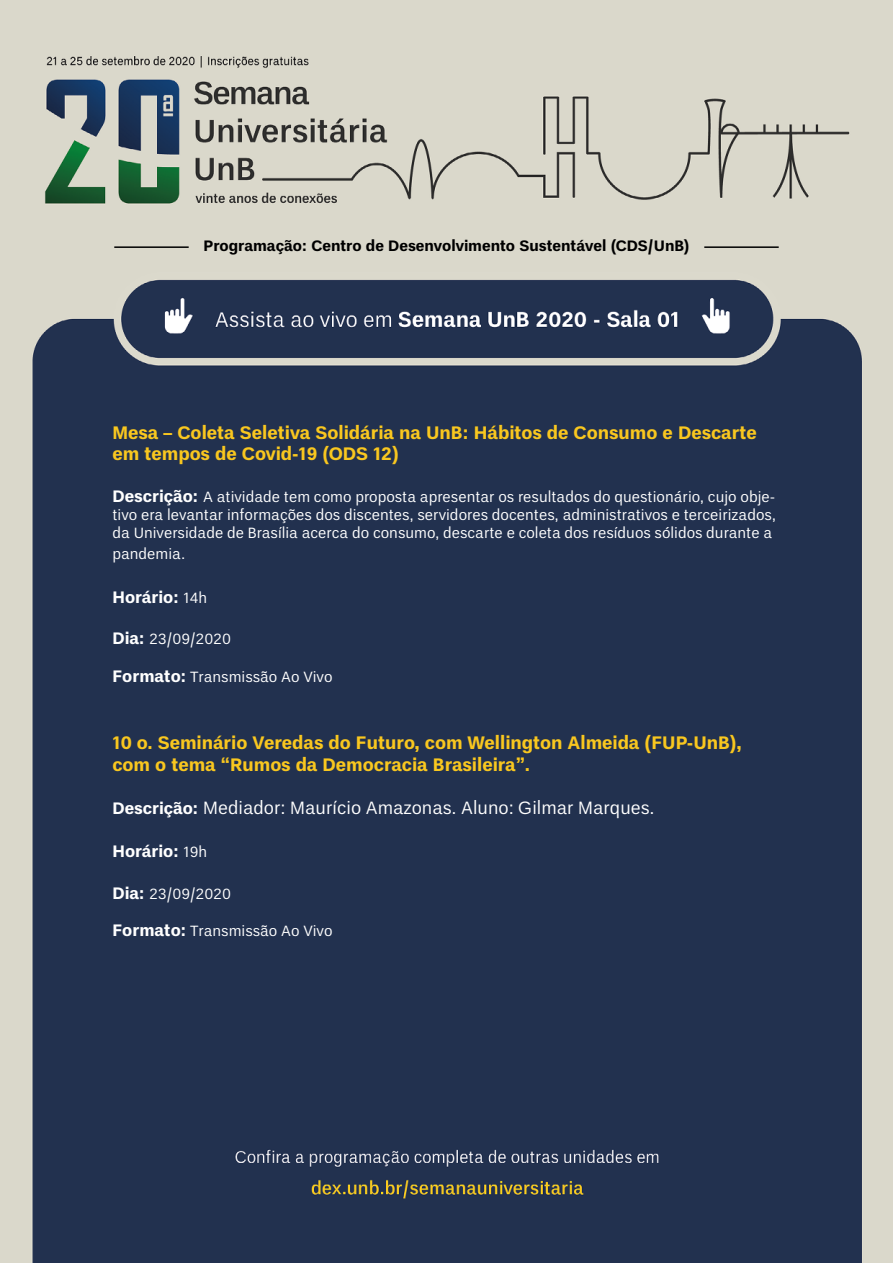
<style>
.page{position:relative;width:893px;height:1263px;background:#fff}
.page>*{position:absolute;margin:0;border:0;box-sizing:border-box;transform-origin:0 0}
.t1{font:700 18px/21.6px "Un B Pro";color:#f9c71f}
.t2{font:18px "Un B Pro";color:#fff}
.t3{font:700 16.5px "Un B Pro";color:#fff}
.t4{font:15px/18px "Un B Pro";color:#fff;text-align:justify}
.t5{font:700 15px "Un B Pro";color:#000}
.s1{font-weight:700;font-size:16.5px}
.s2{font-weight:400;font-size:15px}
</style>
<div class="page">
<img style="left:0;top:0;width:893px;height:1263px">
<hr style="left:704px;top:246px;width:75px;height:2px;background:#000">
<hr style="left:114px;top:246px;width:75px;height:2px;background:#000">
<p class="t5" style="left:203px;top:237px;width:488px">Programação: Centro de Desenvolvimento Sustentável (CDS/UnB)</p>
<p class="t1" style="left:112px;top:422px;width:646px">Mesa – Coleta Seletiva Solidária na UnB: Hábitos de Consumo e Descarte em tempos de Covid-19 (ODS 12)</p>
<p class="t4" style="left:112px;top:488px;width:665px"><span class="s1">Descrição:</span> A atividade tem como proposta apresentar os resultados do questionário, cujo obje&shy;tivo era levantar informações dos discentes, servidores docentes, administrativos e terceirizados, da Universidade de Brasília acerca do consumo, descarte e coleta dos resíduos sólidos durante a</p>
<p class="t4" style="left:112px;top:545px;width:74px">pandemia.</p>
<p class="t3" style="left:112px;top:587px;width:96px">Horário: <span class="s2">14h</span></p>
<p class="t4" style="left:112px;top:630px;width:120px"><span class="s1">Dia:</span> 23/09/2020</p>
<p class="t4" style="left:112px;top:668px;width:222px"><span class="s1">Formato:</span> Transmissão Ao Vivo</p>
<p class="t1" style="left:112px;top:732px;width:631px">10 o. Seminário Veredas do Futuro, com Wellington Almeida (FUP-UnB), com o tema “Rumos da Democracia Brasileira”.</p>
<p class="t2" style="left:112px;top:797px;width:544px"><span class="s1">Descrição:</span> Mediador: Maurício Amazonas. Aluno: Gilmar Marques.</p>
<p class="t3" style="left:112px;top:842px;width:96px">Horário: <span class="s2">19h</span></p>
<p class="t4" style="left:112px;top:884px;width:120px"><span class="s1">Dia:</span> 23/09/2020</p>
<p class="t4" style="left:112px;top:922px;width:222px"><span class="s1">Formato:</span> Transmissão Ao Vivo</p>
</div>
